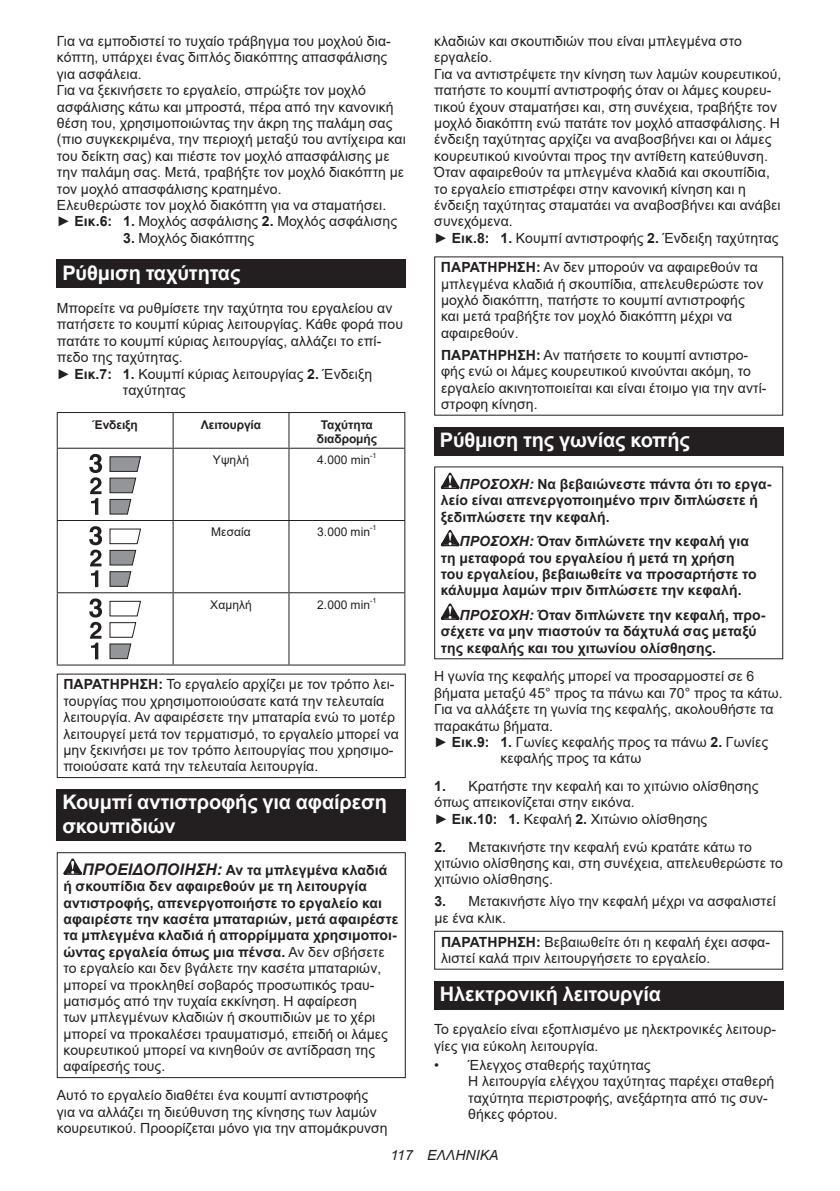
<style>
.page{position:relative;width:840px;height:1191px;background:#fff}
.page>*{position:absolute;margin:0;border:0;box-sizing:border-box;transform-origin:0 0}
.t1{font:700 20px/23.4px "Arial";letter-spacing:-.01em;color:#fff}
.t2{font:14px/16.4px "Arial";letter-spacing:.005em;color:#231f20}
.t3{font:700 14px/16.4px "Arial";letter-spacing:.005em;color:#231f20}
.t4{font:italic 14px "Arial";letter-spacing:.005em;color:#231f20}
.t5{font:12px "Arial";letter-spacing:.005em;color:#231f20}
.t6{font:700 12px/14px "Arial";letter-spacing:-.01em;color:#231f20;text-align:center}
.t7{font:7.2px "Arial";color:#231f20}
.s1{font-weight:700}
.s2{font-weight:700;font-style:italic;font-size:16px}
.s3{font-style:italic}
</style>
<div class="page">
<div style="left:57px;top:260px;width:348px;height:28px;background:#231f20"></div>
<hr style="left:57px;top:412px;width:116px;height:1px;background:#231f20">
<hr style="left:57px;top:413px;width:1px;height:35px;background:#231f20">
<hr style="left:173px;top:412px;width:116px;height:1px;background:#231f20">
<hr style="left:172px;top:413px;width:1px;height:35px;background:#231f20">
<hr style="left:289px;top:412px;width:116px;height:1px;background:#231f20">
<hr style="left:288px;top:413px;width:1px;height:35px;background:#231f20">
<hr style="left:404px;top:413px;width:1px;height:35px;background:#231f20">
<hr style="left:57px;top:448px;width:116px;height:1px;background:#231f20">
<hr style="left:57px;top:449px;width:1px;height:71px;background:#231f20">
<hr style="left:173px;top:448px;width:116px;height:1px;background:#231f20">
<hr style="left:172px;top:449px;width:1px;height:71px;background:#231f20">
<hr style="left:289px;top:448px;width:116px;height:1px;background:#231f20">
<hr style="left:288px;top:449px;width:1px;height:71px;background:#231f20">
<hr style="left:404px;top:449px;width:1px;height:71px;background:#231f20">
<hr style="left:57px;top:520px;width:116px;height:1px;background:#231f20">
<hr style="left:57px;top:521px;width:1px;height:71px;background:#231f20">
<hr style="left:173px;top:520px;width:116px;height:1px;background:#231f20">
<hr style="left:172px;top:521px;width:1px;height:71px;background:#231f20">
<hr style="left:289px;top:520px;width:116px;height:1px;background:#231f20">
<hr style="left:288px;top:521px;width:1px;height:71px;background:#231f20">
<hr style="left:404px;top:521px;width:1px;height:71px;background:#231f20">
<hr style="left:57px;top:592px;width:116px;height:1px;background:#231f20">
<hr style="left:57px;top:593px;width:1px;height:71px;background:#231f20">
<hr style="left:173px;top:592px;width:116px;height:1px;background:#231f20">
<hr style="left:172px;top:593px;width:1px;height:71px;background:#231f20">
<hr style="left:289px;top:592px;width:116px;height:1px;background:#231f20">
<hr style="left:288px;top:593px;width:1px;height:71px;background:#231f20">
<hr style="left:404px;top:593px;width:1px;height:71px;background:#231f20">
<hr style="left:57px;top:664px;width:116px;height:1px;background:#231f20">
<hr style="left:173px;top:664px;width:116px;height:1px;background:#231f20">
<hr style="left:289px;top:664px;width:116px;height:1px;background:#231f20">
<svg style="left:89px;top:454px;width:13px;height:61px"></svg>
<svg style="left:109px;top:456px;width:32px;height:59px"></svg>
<svg style="left:89px;top:526px;width:13px;height:61px"></svg>
<svg style="left:109px;top:528px;width:32px;height:59px"></svg>
<svg style="left:89px;top:598px;width:13px;height:61px"></svg>
<svg style="left:109px;top:600px;width:32px;height:59px"></svg>
<div style="left:57px;top:673px;width:348px;height:105px;border:1px solid #231f20"></div>
<div style="left:57px;top:789px;width:348px;height:52px;background:#231f20"></div>
<svg style="left:63px;top:858px;width:19px;height:16px"></svg>
<div style="left:57px;top:852px;width:348px;height:226px;border:1px solid #231f20"></div>
<div style="left:434px;top:427px;width:348px;height:28px;background:#231f20"></div>
<svg style="left:440px;top:472px;width:19px;height:17px"></svg>
<svg style="left:440px;top:530px;width:19px;height:16px"></svg>
<svg style="left:440px;top:603px;width:19px;height:17px"></svg>
<div style="left:434px;top:930px;width:348px;height:39px;border:1px solid #231f20"></div>
<div style="left:434px;top:981px;width:348px;height:28px;background:#231f20"></div>
<p class="t2" style="left:57px;top:33px;width:350px">Για να εμποδιστεί το τυχαίο τράβηγμα του μοχλού δια&shy;κόπτη, υπάρχει ένας διπλός διακόπτης απασφάλισης για ασφάλεια.<br>Για να ξεκινήσετε το εργαλείο, σπρώξτε τον μοχλό ασφάλισης κάτω και μπροστά, πέρα από την κανονική θέση του, χρησιμοποιώντας την άκρη της παλάμη σας (πιο συγκεκριμένα, την περιοχή μεταξύ του αντίχειρα και του δείκτη σας) και πιέστε τον μοχλό απασφάλισης με την παλάμη σας. Μετά, τραβήξτε τον μοχλό διακόπτη με τον μοχλό απασφάλισης κρατημένο.<br>Ελευθερώστε τον μοχλό διακόπτη για να σταματήσει.<br>► <span class="s1">Εικ.6: 1.</span> Μοχλός ασφάλισης <span class="s1">2.</span> Μοχλός ασφάλισης</p>
<p class="t2" style="left:123px;top:229px;width:132px"><span class="s1">3.</span> Μοχλός διακόπτης</p>
<h1 class="t1" style="left:62px;top:261px;width:179px">Ρύθμιση ταχύτητας</h1>
<p class="t2" style="left:57px;top:300px;width:337px">Μπορείτε να ρυθμίσετε την ταχύτητα του εργαλείου αν</p>
<p class="t2" style="left:57px;top:316px;width:347px">πατήσετε το κουμπί κύριας λειτουργίας. Κάθε φορά που</p>
<p class="t2" style="left:57px;top:333px;width:326px">πατάτε το κουμπί κύριας λειτουργίας, αλλάζει το επί-</p>
<p class="t2" style="left:57px;top:349px;width:127px">πεδο της ταχύτητας.</p>
<p class="t2" style="left:57px;top:365px;width:317px">► <span class="s1">Εικ.7: 1.</span> Κουμπί κύριας λειτουργίας <span class="s1">2.</span> Ένδειξη</p>
<p class="t2" style="left:123px;top:382px;width:64px">ταχύτητας</p>
<p class="t6" style="left:92px;top:417px;width:47px">Ένδειξη</p>
<p class="t6" style="left:201px;top:417px;width:62px">Λειτουργία</p>
<p class="t6" style="left:316px;top:417px;width:62px">Ταχύτητα διαδρομής</p>
<p class="t5" style="left:213px;top:452px;width:38px">Υψηλή</p>
<p class="t5" style="left:317px;top:452px;width:54px">4.000 min</p>
<p class="t7" style="left:370px;top:451px;width:8px">-1</p>
<p class="t5" style="left:211px;top:524px;width:41px">Μεσαία</p>
<p class="t5" style="left:317px;top:524px;width:54px">3.000 min</p>
<p class="t7" style="left:370px;top:523px;width:8px">-1</p>
<p class="t5" style="left:210px;top:596px;width:43px">Χαμηλή</p>
<p class="t5" style="left:317px;top:596px;width:54px">2.000 min</p>
<p class="t7" style="left:370px;top:595px;width:8px">-1</p>
<p class="t2" style="left:63px;top:676px;width:337px"><span class="s1">ΠΑΡΑΤΗΡΗΣΗ:</span> Το εργαλείο αρχίζει με τον τρόπο λει&shy;τουργίας που χρησιμοποιούσατε κατά την τελευταία λειτουργία. Αν αφαιρέσετε την μπαταρία ενώ το μοτέρ λειτουργεί μετά τον τερματισμό, το εργαλείο μπορεί να μην ξεκινήσει με τον τρόπο λειτουργίας που χρησιμο&shy;ποιούσατε κατά την τελευταία λειτουργία.</p>
<h1 class="t1" style="left:62px;top:791px;width:326px">Κουμπί αντιστροφής για αφαίρεση σκουπιδιών</h1>
<p class="t2" style="left:63px;top:861px;width:336px;text-indent:19px"><span class="s2">ΠΡΟΕΙΔΟΠΟΙΗΣΗ:</span> <span class="s1">Αν τα μπλεγμένα κλαδιά ή σκουπίδια δεν αφαιρεθούν με τη λειτουργία αντιστροφής, απενεργοποιήστε το εργαλείο και αφαιρέστε την κασέτα μπαταριών, μετά αφαιρέστε τα μπλεγμένα κλαδιά ή απορρίμματα χρησιμοποι&shy;ώντας εργαλεία όπως μια πένσα.</span> Αν δεν σβήσετε το εργαλείο και δεν βγάλετε την κασέτα μπαταριών, μπορεί να προκληθεί σοβαρός προσωπικός τραυ&shy;ματισμός από την τυχαία εκκίνηση. Η αφαίρεση<br>των μπλεγμένων κλαδιών ή σκουπιδιών με το χέρι μπορεί να προκαλέσει τραυματισμό, επειδή οι λάμες κουρευτικού μπορεί να κινηθούν σε αντίδραση της αφαίρεσής τους.</p>
<p class="t2" style="left:57px;top:1087px;width:332px">Αυτό το εργαλείο διαθέτει ένα κουμπί αντιστροφής για να αλλάζει τη διεύθυνση της κίνησης των λαμών κουρευτικού. Προορίζεται μόνο για την απομάκρυνση</p>
<p class="t2" style="left:434px;top:33px;width:348px">κλαδιών και σκουπιδιών που είναι μπλεγμένα στο εργαλείο.<br>Για να αντιστρέψετε την κίνηση των λαμών κουρευτικού, πατήστε το κουμπί αντιστροφής όταν οι λάμες κουρευ&shy;τικού έχουν σταματήσει και, στη συνέχεια, τραβήξτε τον μοχλό διακόπτη ενώ πατάτε τον μοχλό απασφάλισης. Η ένδειξη ταχύτητας αρχίζει να αναβοσβήνει και οι λάμες κουρευτικού κινούνται προς την αντίθετη κατεύθυνση.<br>Όταν αφαιρεθούν τα μπλεγμένα κλαδιά και σκουπίδια, το εργαλείο επιστρέφει στην κανονική κίνηση και η ένδειξη ταχύτητας σταματάει να αναβοσβήνει και ανάβει συνεχόμενα.<br>► <span class="s1">Εικ.8: 1.</span> Κουμπί αντιστροφής <span class="s1">2.</span> Ένδειξη ταχύτητας</p>
<p class="t2" style="left:441px;top:259px;width:324px"><span class="s1">ΠΑΡΑΤΗΡΗΣΗ:</span> Αν δεν μπορούν να αφαιρεθούν τα μπλεγμένα κλαδιά ή σκουπίδια, απελευθερώστε τον μοχλό διακόπτη, πατήστε το κουμπί αντιστροφής και μετά τραβήξτε τον μοχλό διακόπτη μέχρι να αφαιρεθούν.</p>
<p class="t2" style="left:441px;top:347px;width:327px"><span class="s1">ΠΑΡΑΤΗΡΗΣΗ:</span> Αν πατήσετε το κουμπί αντιστρο&shy;φής ενώ οι λάμες κουρευτικού κινούνται ακόμη, το εργαλείο ακινητοποιείται και είναι έτοιμο για την αντί&shy;στροφη κίνηση.</p>
<h1 class="t1" style="left:439px;top:428px;width:251px">Ρύθμιση της γωνίας κοπής</h1>
<p class="t3" style="left:440px;top:476px;width:332px;text-indent:19px"><span class="s3">ΠΡΟΣΟΧΗ:</span> Να βεβαιώνεστε πάντα ότι το εργα&shy;λείο είναι απενεργοποιημένο πριν διπλώσετε ή ξεδιπλώσετε την κεφαλή.</p>
<p class="t3" style="left:440px;top:533px;width:317px;text-indent:19px"><span class="s3">ΠΡΟΣΟΧΗ:</span> Όταν διπλώνετε την κεφαλή για τη μεταφορά του εργαλείου ή μετά τη χρήση του εργαλείου, βεβαιωθείτε να προσαρτήστε το κάλυμμα λαμών πριν διπλώσετε την κεφαλή.</p>
<p class="t3" style="left:440px;top:607px;width:326px;text-indent:19px"><span class="s3">ΠΡΟΣΟΧΗ:</span> Όταν διπλώνετε την κεφαλή, προ&shy;σέχετε να μην πιαστούν τα δάχτυλά σας μεταξύ της κεφαλής και του χιτωνίου ολίσθησης.</p>
<p class="t2" style="left:434px;top:668px;width:321px">Η γωνία της κεφαλής μπορεί να προσαρμοστεί σε 6</p>
<p class="t2" style="left:434px;top:684px;width:350px">βήματα μεταξύ 45° προς τα πάνω και 70° προς τα κάτω.</p>
<p class="t2" style="left:434px;top:701px;width:341px">Για να αλλάξετε τη γωνία της κεφαλής, ακολουθήστε τα</p>
<p class="t2" style="left:434px;top:717px;width:120px">παρακάτω βήματα.</p>
<p class="t2" style="left:434px;top:733px;width:335px">► <span class="s1">Εικ.9: 1.</span> Γωνίες κεφαλής προς τα πάνω <span class="s1">2.</span> Γωνίες</p>
<p class="t2" style="left:500px;top:750px;width:142px">κεφαλής προς τα κάτω</p>
<p class="t2" style="left:434px;top:778px;width:325px"><span class="s1">1.</span> Κρατήστε την κεφαλή και το χιτώνιο ολίσθησης όπως απεικονίζεται στην εικόνα.<br>► <span class="s1">Εικ.10: 1.</span> Κεφαλή <span class="s1">2.</span> Χιτώνιο ολίσθησης</p>
<p class="t2" style="left:434px;top:838px;width:350px"><span class="s1">2.</span> Μετακινήστε την κεφαλή ενώ κρατάτε κάτω το χιτώνιο ολίσθησης και, στη συνέχεια, απελευθερώστε το χιτώνιο ολίσθησης.</p>
<p class="t2" style="left:434px;top:893px;width:343px"><span class="s1">3.</span> Μετακινήστε λίγο την κεφαλή μέχρι να ασφαλιστεί με ένα κλικ.</p>
<p class="t2" style="left:441px;top:933px;width:330px"><span class="s1">ΠΑΡΑΤΗΡΗΣΗ:</span> Βεβαιωθείτε ότι η κεφαλή έχει ασφα&shy;λιστεί καλά πριν λειτουργήσετε το εργαλείο.</p>
<h1 class="t1" style="left:439px;top:982px;width:223px">Ηλεκτρονική λειτουργία</h1>
<p class="t2" style="left:434px;top:1021px;width:343px">Το εργαλείο είναι εξοπλισμένο με ηλεκτρονικές λειτουρ&shy;γίες για εύκολη λειτουργία.</p>
<p class="t2" style="left:468px;top:1056px;width:307px;text-indent:-34px">• Έλεγχος σταθερής ταχύτητας<br>Η λειτουργία ελέγχου ταχύτητας παρέχει σταθερή ταχύτητα περιστροφής, ανεξάρτητα από τις συν&shy;θήκες φόρτου.</p>
<p class="t4" style="left:390px;top:1146px;width:110px">117 ΕΛΛΗΝΙΚΑ</p>
</div>
